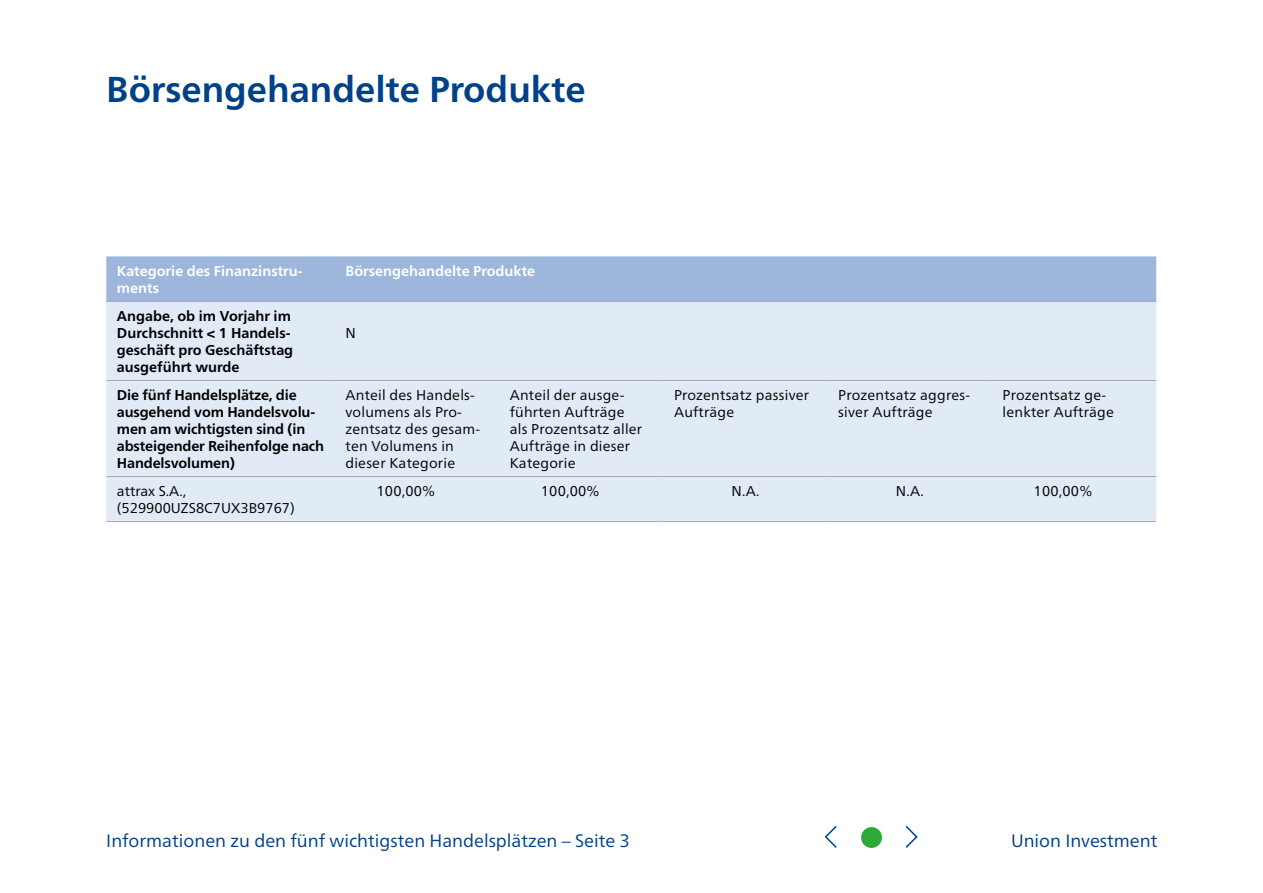
<style>
.page{position:relative;width:1263px;height:893px;background:#fff}
.page>*{position:absolute;margin:0;border:0;box-sizing:border-box;transform-origin:0 0}
.O-Headline_Innen_24{font:700 36px "Frutiger Neue LT Pro";color:#004187}
.t1{font:18px "Frutiger Neue LT Pro";color:#004187}
._08b_Diagramm_Text_7{font:14.25px/17px "Frutiger Neue LT Pro";letter-spacing:.015em;color:#000}
._08b_Diagramm_Text_7-2{font:700 14.25px/17px "Frutiger Neue LT Pro";letter-spacing:-.01em;color:#000}
._08b_Diagramm_Text_7-3{font:700 14.25px/17px "Frutiger Neue LT Pro";color:#fff}
</style>
<div class="page">
<div style="left:861px;top:827px;width:21px;height:21px;background:#2ea836;border-radius:50%"></div>
<svg style="left:824px;top:826px;width:13px;height:22px"></svg>
<svg style="left:905px;top:826px;width:13px;height:22px"></svg>
<div style="left:106px;top:256px;width:1050px;height:45px;background:#9db7dc"></div>
<div style="left:106px;top:302px;width:1050px;height:219px;background:#e1ebf6"></div>
<hr style="left:106px;top:301px;width:229px;height:1px;background:#a8a8a7">
<hr style="left:335px;top:301px;width:164px;height:1px;background:#a8a8a7">
<hr style="left:499px;top:301px;width:164px;height:1px;background:#a8a8a7">
<hr style="left:663px;top:301px;width:165px;height:1px;background:#a8a8a7">
<hr style="left:828px;top:301px;width:164px;height:1px;background:#a8a8a7">
<hr style="left:992px;top:301px;width:164px;height:1px;background:#a8a8a7">
<hr style="left:106px;top:380px;width:229px;height:1px;background:#a8a8a7">
<hr style="left:335px;top:380px;width:164px;height:1px;background:#a8a8a7">
<hr style="left:499px;top:380px;width:164px;height:1px;background:#a8a8a7">
<hr style="left:663px;top:380px;width:165px;height:1px;background:#a8a8a7">
<hr style="left:828px;top:380px;width:164px;height:1px;background:#a8a8a7">
<hr style="left:992px;top:380px;width:164px;height:1px;background:#a8a8a7">
<hr style="left:106px;top:476px;width:229px;height:1px;background:#a8a8a7">
<hr style="left:335px;top:476px;width:164px;height:1px;background:#a8a8a7">
<hr style="left:499px;top:476px;width:164px;height:1px;background:#a8a8a7">
<hr style="left:663px;top:476px;width:165px;height:1px;background:#a8a8a7">
<hr style="left:828px;top:476px;width:164px;height:1px;background:#a8a8a7">
<hr style="left:992px;top:476px;width:164px;height:1px;background:#a8a8a7">
<hr style="left:106px;top:521px;width:229px;height:1px;background:#a8a8a7">
<hr style="left:335px;top:521px;width:164px;height:1px;background:#a8a8a7">
<hr style="left:499px;top:521px;width:164px;height:1px;background:#a8a8a7">
<hr style="left:663px;top:521px;width:165px;height:1px;background:#a8a8a7">
<hr style="left:828px;top:521px;width:164px;height:1px;background:#a8a8a7">
<hr style="left:992px;top:521px;width:164px;height:1px;background:#a8a8a7">
<p class="O-Headline_Innen_24" style="left:106px;top:68px;width:481px">Börsengehandelte Produkte</p>
<p class="_08b_Diagramm_Text_7-3" style="left:117px;top:262px;width:187px">Kategorie des Finanzinstru&shy;ments</p>
<p class="_08b_Diagramm_Text_7-3" style="left:345px;top:262px;width:191px">Börsengehandelte Produkte</p>
<p class="_08b_Diagramm_Text_7-2" style="left:117px;top:307px;width:178px">Angabe, ob im Vorjahr im<br>Durchschnitt &lt; 1 Handels&shy;geschäft pro Geschäftstag ausgeführt wurde</p>
<p class="_08b_Diagramm_Text_7" style="left:345px;top:324px;width:12px">N</p>
<p class="_08b_Diagramm_Text_7-2" style="left:117px;top:386px;width:209px">Die fünf Handelsplätze, die ausgehend vom Handelsvolu&shy;men am wichtigsten sind (in absteigender Reihenfolge nach<br>Handelsvolumen)</p>
<p class="_08b_Diagramm_Text_7" style="left:345px;top:386px;width:136px">Anteil des Handels&shy;volumens als Pro&shy;zentsatz des gesam&shy;ten Volumens in dieser Kategorie</p>
<p class="_08b_Diagramm_Text_7" style="left:510px;top:386px;width:134px">Anteil der ausge&shy;führten Aufträge als Prozentsatz aller<br>Aufträge in dieser<br>Kategorie</p>
<p class="_08b_Diagramm_Text_7" style="left:674px;top:386px;width:137px">Prozentsatz passiver<br>Aufträge</p>
<p class="_08b_Diagramm_Text_7" style="left:838px;top:386px;width:133px">Prozentsatz aggres&shy;siver Aufträge</p>
<p class="_08b_Diagramm_Text_7" style="left:1002px;top:386px;width:113px">Prozentsatz ge&shy;lenkter Aufträge</p>
<p class="_08b_Diagramm_Text_7" style="left:117px;top:482px;width:71px">attrax S.A.,</p>
<p class="_08b_Diagramm_Text_7" style="left:117px;top:499px;width:179px">(529900UZS8C7UX3B9767)</p>
<p class="_08b_Diagramm_Text_7" style="left:377px;top:482px;width:60px">100,00%</p>
<p class="_08b_Diagramm_Text_7" style="left:541px;top:482px;width:60px">100,00%</p>
<p class="_08b_Diagramm_Text_7" style="left:732px;top:482px;width:29px">N.A.</p>
<p class="_08b_Diagramm_Text_7" style="left:896px;top:482px;width:29px">N.A.</p>
<p class="_08b_Diagramm_Text_7" style="left:1033px;top:482px;width:60px">100,00%</p>
<p class="t1" style="left:106px;top:829px;width:525px">Informationen zu den fünf wichtigsten Handelsplätzen – Seite 3</p>
<p class="t1" style="left:1011px;top:829px;width:148px">Union Investment</p>
</div>
